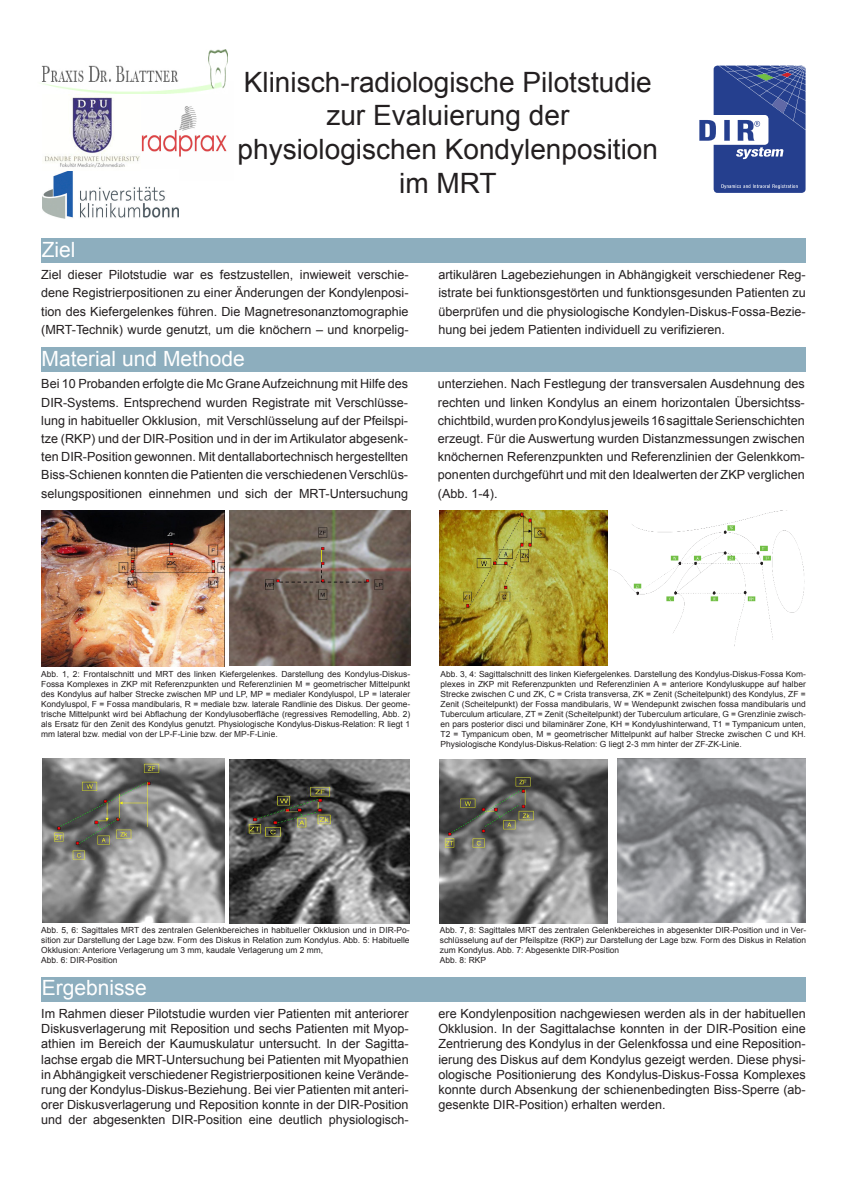
<style>
.page{position:relative;width:841px;height:1186px;background:#fff}
.page>*{position:absolute;margin:0;border:0;box-sizing:border-box;transform-origin:0 0}
.t1{font:28px/33.6px "Arial";color:#231f20;text-align:center}
.t2{font:21px "Arial";color:#fff}
.t3{font:12.6px/18.2px "Arial";color:#231f20;text-align:justify}
.t4{font:8.4px/10.1px "Arial";color:#231f20;text-align:justify}
</style>
<div class="page">
<img style="left:125px;top:93px;width:102px;height:64px">
<div style="left:41px;top:347px;width:764px;height:24px;background:#8daebe"></div>
<div style="left:41px;top:977px;width:764px;height:24px;background:#8daebe"></div>
<div style="left:41px;top:238px;width:764px;height:24px;background:#8daebe"></div>
<img style="left:439px;top:510px;width:168px;height:156px">
<img style="left:41px;top:510px;width:184px;height:156px">
<img style="left:230px;top:511px;width:180px;height:155px">
<img style="left:230px;top:759px;width:179px;height:164px">
<svg style="left:699px;top:66px;width:106px;height:127px"></svg>
<img style="left:40px;top:49px;width:188px;height:44px">
<img style="left:42px;top:171px;width:136px;height:47px">
<img style="left:439px;top:759px;width:168px;height:164px">
<img style="left:617px;top:758px;width:188px;height:164px">
<img style="left:43px;top:758px;width:182px;height:164px">
<img style="left:44px;top:95px;width:97px;height:73px">
<img style="left:610px;top:511px;width:195px;height:135px">
<p class="t2" style="left:42px;top:236px;width:35px">Ziel</p>
<p class="t1" style="left:244px;top:65px;width:409px">Klinisch-radiologische Pilotstudie zur Evaluierung der</p>
<p class="t1" style="left:237px;top:133px;width:422px">physiologischen Kondylenposition im MRT</p>
<p class="t3" style="left:41px;top:266px;width:369px">Ziel dieser Pilotstudie war es festzustellen, inwieweit verschie&shy;dene Registrierpositionen zu einer Änderungen der Kondylenposi&shy;tion des Kiefergelenkes führen. Die Magnetresonanztomographie (MRT-Technik) wurde genutzt, um die knöchern – und knorpelig-</p>
<p class="t3" style="left:438px;top:266px;width:369px">artikulären Lagebeziehungen in Abhängigkeit verschiedener Reg&shy;istrate bei funktionsgestörten und funktionsgesunden Patienten zu überprüfen und die physiologische Kondylen-Diskus-Fossa-Bezie&shy;hung bei jedem Patienten individuell zu verifizieren.</p>
<p class="t2" style="left:42px;top:345px;width:205px">Material und Methode</p>
<p class="t3" style="left:41px;top:375px;width:368px">Bei 10 Probanden erfolgte die Mc Grane Aufzeichnung mit Hilfe des DIR-Systems. Entsprechend wurden Registrate mit Verschlüsse&shy;lung in habitueller Okklusion, mit Verschlüsselung auf der Pfeilspi&shy;tze (RKP) und der DIR-Position und in der im Artikulator abgesenk&shy;ten DIR-Position gewonnen. Mit dentallabortechnisch hergestellten Biss-Schienen konnten die Patienten die verschiedenen Verschlüs&shy;selungspositionen einnehmen und sich der MRT-Untersuchung</p>
<p class="t3" style="left:438px;top:375px;width:368px">unterziehen. Nach Festlegung der transversalen Ausdehnung des rechten und linken Kondylus an einem horizontalen Übersichtss&shy;chichtbild, wurden pro Kondylus jeweils 16 sagittale Serienschichten erzeugt. Für die Auswertung wurden Distanzmessungen zwischen knöchernen Referenzpunkten und Referenzlinien der Gelenkkom&shy;ponenten durchgeführt und mit den Idealwerten der ZKP verglichen (Abb. 1-4).</p>
<p class="t4" style="left:41px;top:669px;width:370px">Abb. 1, 2: Frontalschnitt und MRT des linken Kiefergelenkes. Darstellung des Kondylus-Diskus-Fossa Komplexes in ZKP mit Referenzpunkten und Referenzlinien M = geometrischer Mittelpunkt des Kondylus auf halber Strecke zwischen MP und LP, MP = medialer Kondyluspol, LP = lateraler Kondyluspol, F = Fossa mandibularis, R = mediale bzw. laterale Randlinie des Diskus. Der geome&shy;trische Mittelpunkt wird bei Abflachung der Kondylusoberfläche (regressives Remodelling, Abb. 2) als Ersatz für den Zenit des Kondylus genutzt. Physiologische Kondylus-Diskus-Relation: R liegt 1 mm lateral bzw. medial von der LP-F-Linie bzw. der MP-F-Linie.</p>
<p class="t4" style="left:440px;top:669px;width:366px">Abb. 3, 4: Sagittalschnitt des linken Kiefergelenkes. Darstellung des Kondylus-Diskus-Fossa Kom&shy;plexes in ZKP mit Referenzpunkten und Referenzlinien A = anteriore Kondyluskuppe auf halber Strecke zwischen C und ZK, C = Crista transversa, ZK = Zenit (Scheitelpunkt) des Kondylus, ZF = Zenit (Scheitelpunkt) der Fossa mandibularis, W = Wendepunkt zwischen fossa mandibularis und Tuberculum articulare, ZT = Zenit (Scheitelpunkt) der Tuberculum articulare, G = Grenzlinie zwisch&shy;en pars posterior disci und bilaminärer Zone, KH = Kondylushinterwand, T1 = Tympanicum unten, T2 = Tympanicum oben, M = geometrischer Mittelpunkt auf halber Strecke zwischen C und KH.<br>Physiologische Kondylus-Diskus-Relation: G liegt 2-3 mm hinter der ZF-ZK-Linie.</p>
<p class="t4" style="left:41px;top:925px;width:370px">Abb. 5, 6: Sagittales MRT des zentralen Gelenkbereiches in habitueller Okklusion und in DIR-Po&shy;sition zur Darstellung der Lage bzw. Form des Diskus in Relation zum Kondylus. Abb. 5: Habituelle Okklusion: Anteriore Verlagerung um 3 mm, kaudale Verlagerung um 2 mm,</p>
<p class="t4" style="left:41px;top:955px;width:78px">Abb. 6: DIR-Position</p>
<p class="t2" style="left:42px;top:974px;width:107px">Ergebnisse</p>
<p class="t4" style="left:440px;top:925px;width:368px">Abb. 7, 8: Sagittales MRT des zentralen Gelenkbereiches in abgesenkter DIR-Position und in Ver&shy;schlüsselung auf der Pfeilspitze (RKP) zur Darstellung der Lage bzw. Form des Diskus in Relation zum Kondylus. Abb. 7: Abgesenkte DIR-Position</p>
<p class="t4" style="left:440px;top:955px;width:48px">Abb. 8: RKP</p>
<p class="t3" style="left:41px;top:1006px;width:369px;line-height:15.1px">Im Rahmen dieser Pilotstudie wurden vier Patienten mit anteriorer Diskusverlagerung mit Reposition und sechs Patienten mit Myop&shy;athien im Bereich der Kaumuskulatur untersucht. In der Sagitta&shy;lachse ergab die MRT-Untersuchung bei Patienten mit Myopathien in Abhängigkeit verschiedener Registrierpositionen keine Verände&shy;rung der Kondylus-Diskus-Beziehung. Bei vier Patienten mit anteri&shy;orer Diskusverlagerung und Reposition konnte in der DIR-Position und der abgesenkten DIR-Position eine deutlich physiologisch-</p>
<p class="t3" style="left:438px;top:1006px;width:369px;line-height:15.1px">ere Kondylenposition nachgewiesen werden als in der habituellen Okklusion. In der Sagittalachse konnten in der DIR-Position eine Zentrierung des Kondylus in der Gelenkfossa und eine Reposition&shy;ierung des Diskus auf dem Kondylus gezeigt werden. Diese physi&shy;ologische Positionierung des Kondylus-Diskus-Fossa Komplexes konnte durch Absenkung der schienenbedingten Biss-Sperre (ab&shy;gesenkte DIR-Position) erhalten werden.</p>
</div>
